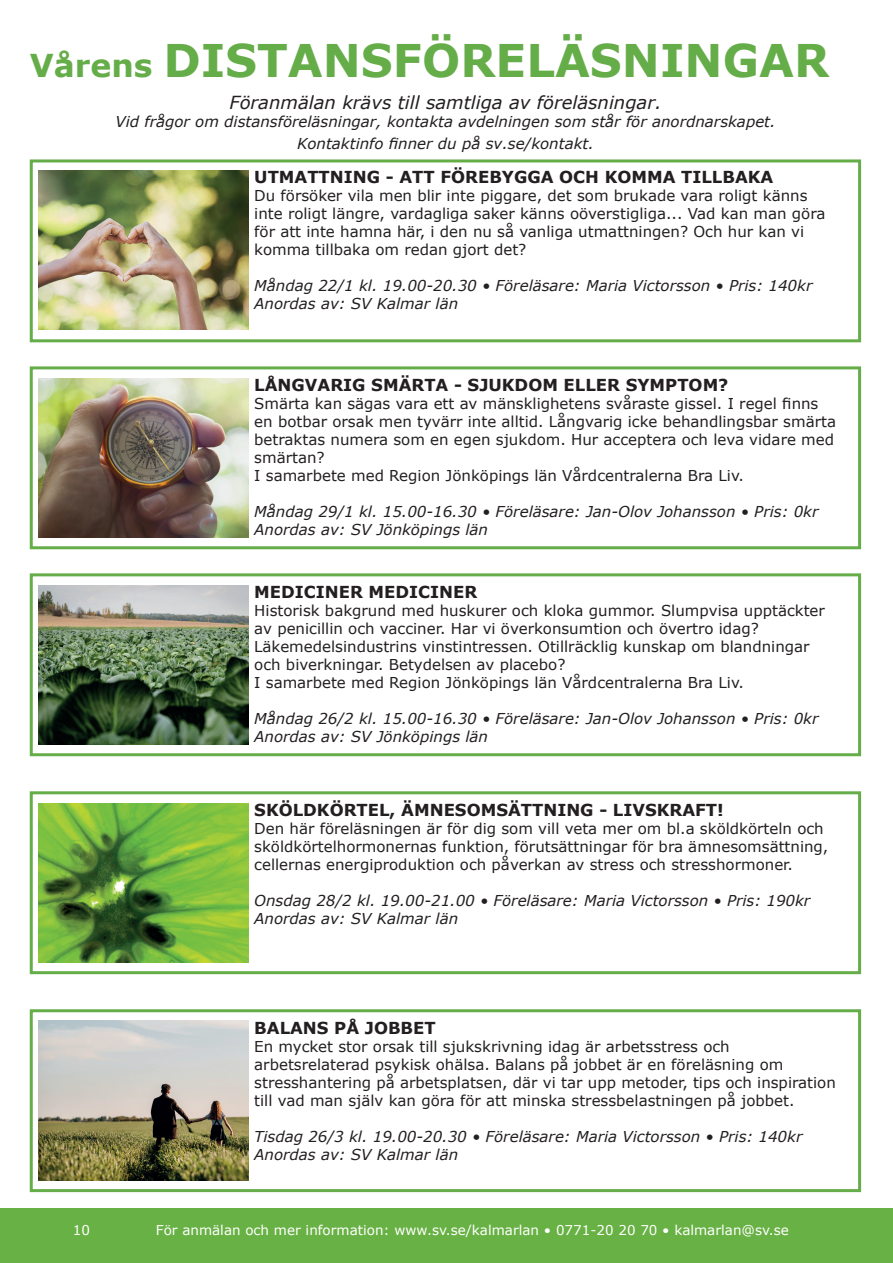
<style>
.page{position:relative;width:893px;height:1263px;background:#fff}
.page>*{position:absolute;margin:0;border:0;box-sizing:border-box;transform-origin:0 0}
.t1{font:700 45px "Verdana";color:#65ad48}
.t2{font:italic 18px "Verdana";color:#231f20}
.t3{font:700 16.5px "Verdana";color:#231f20}
.t4{font:15px/18px "Verdana";color:#231f20}
.t5{font:italic 15px/18px "Verdana";color:#231f20}
.t6{font:13.5px "Verdana";color:#fff}
.s1{font-size:31.5px}
</style>
<div class="page">
<div style="left:0;top:1209px;width:893px;height:54px;background:#68b144"></div>
<img style="left:38px;top:170px;width:211px;height:160px">
<div style="left:30px;top:1009px;width:831px;height:183px;border:3px solid #65ad48"></div>
<div style="left:30px;top:791px;width:831px;height:183px;border:3px solid #65ad48"></div>
<div style="left:30px;top:573px;width:831px;height:183px;border:3px solid #65ad48"></div>
<div style="left:30px;top:366px;width:831px;height:183px;border:3px solid #65ad48"></div>
<div style="left:30px;top:159px;width:831px;height:183px;border:3px solid #65ad48"></div>
<img style="left:38px;top:378px;width:211px;height:160px">
<img style="left:38px;top:585px;width:211px;height:159px">
<img style="left:38px;top:803px;width:211px;height:159px">
<img style="left:38px;top:1021px;width:211px;height:159px">
<h1 class="t1" style="left:30px;top:29px;width:801px"><span class="s1">Vårens</span> DISTANSFÖRELÄSNINGAR</h1>
<p class="t2" style="left:229px;top:91px;width:434px">Föranmälan krävs till samtliga av föreläsningar.</p>
<p class="t5" style="left:115px;top:111px;width:662px;line-height:21.6px;text-align:center">Vid frågor om distansföreläsningar, kontakta avdelningen som står för anordnarskapet.<br>Kontaktinfo finner du på sv.se/kontakt.</p>
<p class="t3" style="left:254px;top:165px;width:521px">UTMATTNING - ATT FÖREBYGGA OCH KOMMA TILLBAKA</p>
<p class="t4" style="left:254px;top:186px;width:573px">Du försöker vila men blir inte piggare, det som brukade vara roligt känns inte roligt längre, vardagliga saker känns oöverstigliga... Vad kan man göra för att inte hamna här, i den nu så vanliga utmattningen? Och hur kan vi komma tillbaka om redan gjort det?</p>
<p class="t5" style="left:254px;top:276px;width:560px">Måndag 22/1 kl. 19.00-20.30 • Föreläsare: Maria Victorsson • Pris: 140kr<br>Anordas av: SV Kalmar län</p>
<p class="t3" style="left:254px;top:373px;width:476px">LÅNGVARIG SMÄRTA - SJUKDOM ELLER SYMPTOM?</p>
<p class="t4" style="left:254px;top:394px;width:583px">Smärta kan sägas vara ett av mänsklighetens svåraste gissel. I regel finns en botbar orsak men tyvärr inte alltid. Långvarig icke behandlingsbar smärta betraktas numera som en egen sjukdom. Hur acceptera och leva vidare med smärtan?<br>I samarbete med Region Jönköpings län Vårdcentralerna Bra Liv.</p>
<p class="t5" style="left:254px;top:502px;width:566px">Måndag 29/1 kl. 15.00-16.30 • Föreläsare: Jan-Olov Johansson • Pris: 0kr<br>Anordas av: SV Jönköpings län</p>
<p class="t3" style="left:254px;top:580px;width:225px">MEDICINER MEDICINER</p>
<p class="t4" style="left:254px;top:601px;width:572px">Historisk bakgrund med huskurer och kloka gummor. Slumpvisa upptäckter av penicillin och vacciner. Har vi överkonsumtion och övertro idag?<br>Läkemedelsindustrins vinstintressen. Otillräcklig kunskap om blandningar och biverkningar. Betydelsen av placebo?<br>I samarbete med Region Jönköpings län Vårdcentralerna Bra Liv.</p>
<p class="t5" style="left:254px;top:709px;width:566px">Måndag 26/2 kl. 15.00-16.30 • Föreläsare: Jan-Olov Johansson • Pris: 0kr<br>Anordas av: SV Jönköpings län</p>
<p class="t3" style="left:254px;top:798px;width:471px">SKÖLDKÖRTEL, ÄMNESOMSÄTTNING - LIVSKRAFT!</p>
<p class="t4" style="left:254px;top:819px;width:576px">Den här föreläsningen är för dig som vill veta mer om bl.a sköldkörteln och sköldkörtelhormonernas funktion, förutsättningar för bra ämnesomsättning, cellernas energiproduktion och påverkan av stress och stresshormoner.</p>
<p class="t5" style="left:254px;top:891px;width:558px">Onsdag 28/2 kl. 19.00-21.00 • Föreläsare: Maria Victorsson • Pris: 190kr<br>Anordas av: SV Kalmar län</p>
<p class="t3" style="left:254px;top:1016px;width:183px">BALANS PÅ JOBBET</p>
<p class="t4" style="left:254px;top:1037px;width:583px">En mycket stor orsak till sjukskrivning idag är arbetsstress och arbetsrelaterad psykisk ohälsa. Balans på jobbet är en föreläsning om stresshantering på arbetsplatsen, där vi tar upp metoder, tips och inspiration till vad man själv kan göra för att minska stressbelastningen på jobbet.</p>
<p class="t5" style="left:254px;top:1127px;width:550px">Tisdag 26/3 kl. 19.00-20.30 • Föreläsare: Maria Victorsson • Pris: 140kr<br>Anordas av: SV Kalmar län</p>
<p class="t6" style="left:73px;top:1221px;width:19px">10</p>
<p class="t6" style="left:156px;top:1221px;width:634px">För anmälan och mer information: www.sv.se/kalmarlan • 0771-20 20 70 • kalmarlan@sv.se</p>
</div>
